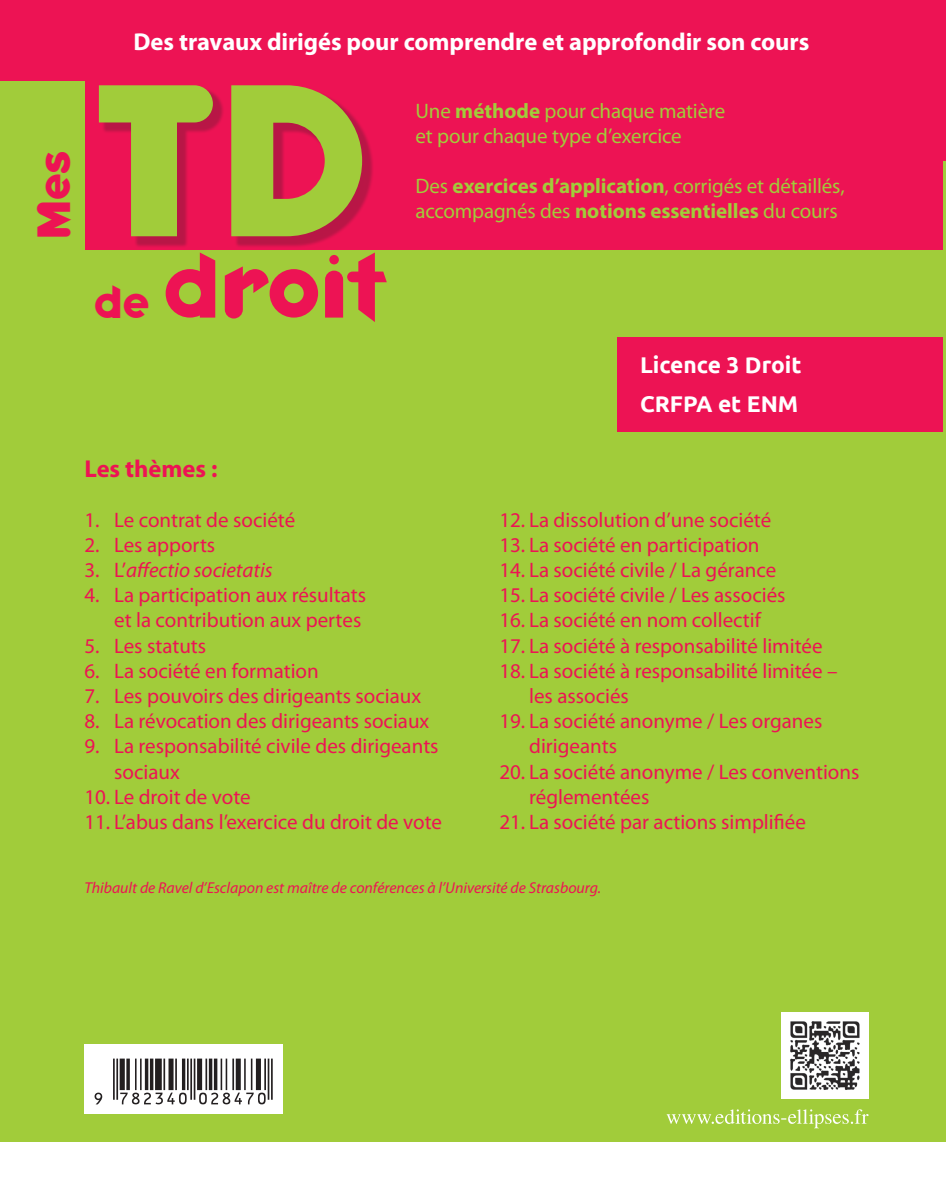
<style>
.page{position:relative;width:946px;height:1191px;background:#fff}
.page>*{position:absolute;margin:0;border:0;box-sizing:border-box;transform-origin:0 0}
.t1{font:700 218.75px "Keedy Sans";color:#a1cc3a}
.t2{font:700 93.98px "Keedy Sans";letter-spacing:-.005em;color:#ed1354}
.t3{font:52.5px "Ean P30 R";color:#231f20}
.t4{font:700 47.25px "Keedy Sans";color:#ed1354}
.t5{font:700 24.5px "Myriad Pro";letter-spacing:-.005em;color:#fff}
.t6{font:700 24.5px "Myriad Pro";color:#ed1354}
.t7{font:700 22.75px/38.5px "Ubuntu";color:#fff}
.t8{font:21px/25.2px "Myriad Pro";color:#ed1354}
.t9{font:21px/25.2px "Myriad Pro";letter-spacing:-.01em;color:#a1cc3a}
.t10{font:italic 21px "Myriad Pro";color:#ed1354}
.t11{font:italic 15.75px "Myriad Pro";color:#ed1354}
.s1{font-weight:700}
.s2{font-style:normal}
</style>
<div class="page">
<hr style="left:943px;top:0;width:2px;height:1141px;background:#a1cc3a">
<div style="left:0;top:0;width:943px;height:458px;background:#ed1354"></div>
<div style="left:0;top:81px;width:943px;height:1060px;background:#a1cc3a"></div>
<div style="left:435px;top:45px;width:508px;height:205px;background:#ed1354"></div>
<div style="left:85px;top:47px;width:354px;height:203px;background:#ed1354"></div>
<div style="left:101px;top:88px;width:273px;height:160px;background:#231f20;opacity:.26"></div>
<div style="left:617px;top:337px;width:326px;height:95px;background:#ed1354"></div>
<svg style="left:666px;top:1109px;width:202px;height:19px"></svg>
<img style="left:782px;top:1012px;width:86px;height:87px">
<hr style="left:943px;top:0;width:2px;height:161px;background:#ed1354">
<div style="left:84px;top:1044px;width:199px;height:69px;background:#fff"></div>
<h3 class="t4" style="left:26px;top:239px;width:90px;rotate:-90deg">Mes</h3>
<p class="t5" style="left:133px;top:25px;width:677px">Des travaux dirigés pour comprendre et approfondir son cours</p>
<h1 class="t1" style="left:100px;top:33px;width:269px">TD</h1>
<h2 class="t2" style="left:163px;top:230px;width:225px">droit</h2>
<h3 class="t4" style="left:94px;top:274px;width:57px">de</h3>
<p class="t9" style="left:415px;top:98px;width:311px">Une <span class="s1">méthode</span> pour chaque matière et pour chaque type d’exercice</p>
<p class="t9" style="left:415px;top:173px;width:431px">Des <span class="s1">exercices d’application</span>, corrigés et détaillés, accompagnés des <span class="s1">notions essentielles</span> du cours</p>
<p class="t7" style="left:640px;top:345px;width:163px">Licence 3 Droit<br>CRFPA et ENM</p>
<p class="t6" style="left:84px;top:452px;width:135px">Les thèmes :</p>
<p class="t8" style="left:84px;top:506px;width:212px">1. Le contrat de société</p>
<p class="t8" style="left:84px;top:532px;width:132px">2. Les apports</p>
<p class="t10" style="left:84px;top:557px;width:190px"><span class="s2">3. L’</span>affectio societatis</p>
<p class="t8" style="left:84px;top:582px;width:283px;text-align:right">4. La participation aux résultats et la contribution aux pertes</p>
<p class="t8" style="left:84px;top:632px;width:123px">5. Les statuts</p>
<p class="t8" style="left:84px;top:658px;width:236px">6. La société en formation</p>
<p class="t8" style="left:84px;top:683px;width:338px">7. Les pouvoirs des dirigeants sociaux</p>
<p class="t8" style="left:84px;top:708px;width:346px">8. La révocation des dirigeants sociaux</p>
<p class="t8" style="left:114px;top:733px;width:326px;text-indent:-30px">9. La responsabilité civile des dirigeants sociaux</p>
<p class="t8" style="left:84px;top:784px;width:168px">10. Le droit de vote</p>
<p class="t8" style="left:84px;top:809px;width:359px">11. L’abus dans l’exercice du droit de vote</p>
<p class="t8" style="left:499px;top:506px;width:273px">12. La dissolution d’une société</p>
<p class="t8" style="left:499px;top:532px;width:262px">13. La société en participation</p>
<p class="t8" style="left:499px;top:557px;width:278px">14. La société civile / La gérance</p>
<p class="t8" style="left:499px;top:582px;width:287px">15. La société civile / Les associés</p>
<p class="t8" style="left:499px;top:607px;width:263px">16. La société en nom collectif</p>
<p class="t8" style="left:499px;top:632px;width:325px">17. La société à responsabilité limitée</p>
<p class="t8" style="left:529px;top:658px;width:310px;text-indent:-30px">18. La société à responsabilité limitée – les associés</p>
<p class="t8" style="left:529px;top:708px;width:295px;text-indent:-30px">19. La société anonyme / Les organes dirigeants</p>
<p class="t8" style="left:529px;top:758px;width:332px;text-indent:-30px">20. La société anonyme / Les conventions réglementées</p>
<p class="t8" style="left:499px;top:809px;width:308px">21. La société par actions simplifiée</p>
<p class="t11" style="left:84px;top:878px;width:518px">Thibault de Ravel d’Esclapon est maître de conférences à l’Université de Strasbourg.</p>
<h3 class="t3" style="left:95px;top:1058px;width:180px">-:HSMDOA=UW]Y\U:</h3>
</div>
